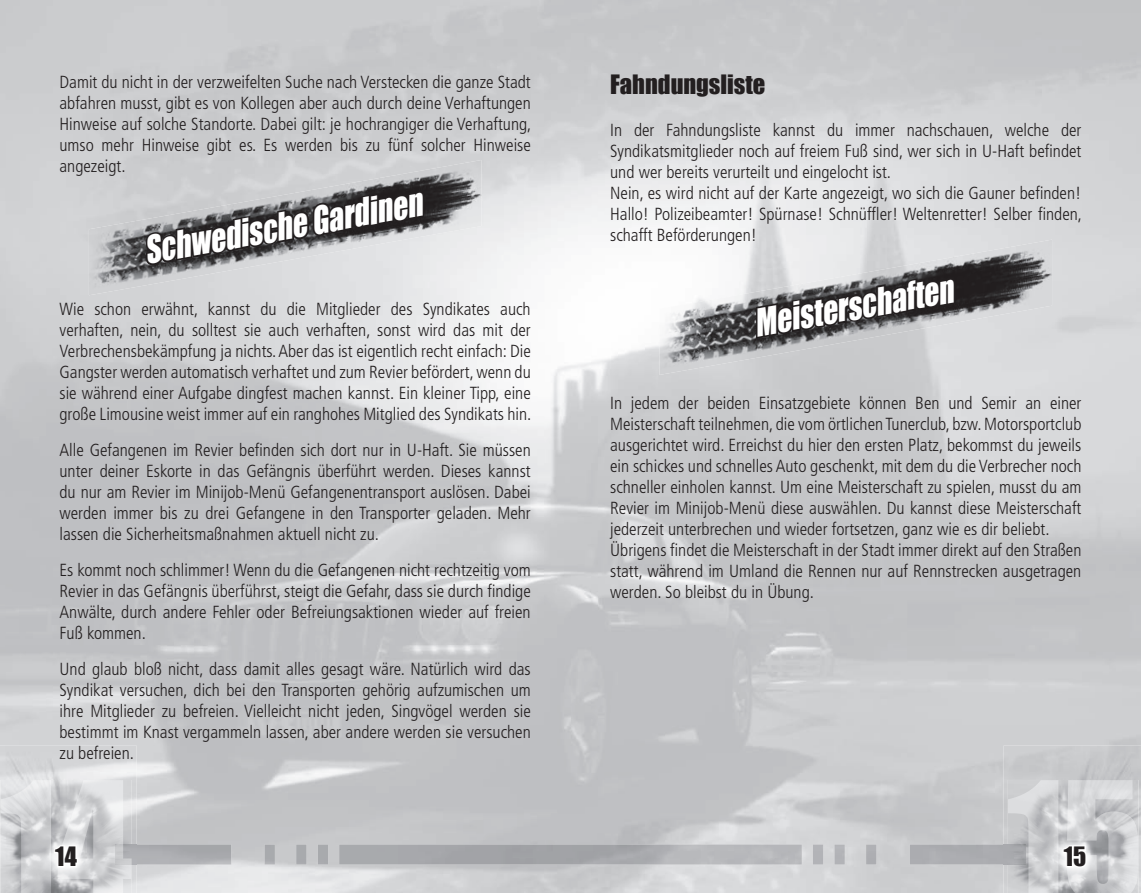
<style>
.page{position:relative;width:1141px;height:893px;background:#fff}
.page>*{position:absolute;margin:0;border:0;box-sizing:border-box;transform-origin:0 0}
.t1{font:italic 35px "Impact";color:#fff;scale:.85 1}
.t2{font:24.5px "Impact";color:#231f20}
.t3{font:300 condensed 17.5px/21px "Frutiger";color:#231f20;text-align:justify}
</style>
<div class="page">
<img style="left:89px;top:160px;width:393px;height:135px">
<img style="left:659px;top:240px;width:393px;height:135px">
<svg style="left:143px;top:187px;width:283px;height:131px;background:#9e9d9f"></svg>
<svg style="left:754px;top:241px;width:203px;height:112px;background:#929193"></svg>
<img style="left:137px;top:844px;width:867px;height:21px">
<img style="left:0;top:746px;width:137px;height:147px">
<img style="left:1004px;top:746px;width:137px;height:147px">
<img style="left:0;top:780px;width:132px;height:113px">
<img style="left:116px;top:844px;width:16px;height:21px">
<img style="left:1008px;top:780px;width:130px;height:113px">
<img style="left:1008px;top:844px;width:17px;height:21px">
<img style="left:45px;top:837px;width:41px;height:39px">
<svg style="left:53px;top:830px;width:26px;height:39px"></svg>
<img style="left:1054px;top:837px;width:41px;height:39px">
<svg style="left:1061px;top:843px;width:28px;height:50px"></svg>
<p class="t3" style="left:60px;top:71px;width:473px">Damit du nicht in der verzweifelten Suche nach Verstecken die ganze Stadt abfahren musst, gibt es von Kollegen aber auch durch deine Verhaftungen Hinweise auf solche Standorte. Dabei gilt: je hochrangiger die Verhaftung, umso mehr Hinweise gibt es. Es werden bis zu fünf solcher Hinweise angezeigt.</p>
<h1 class="t1" style="left:140px;top:224px;width:332px;rotate:-10deg">Schwedische Gardinen</h1>
<p class="t3" style="left:60px;top:299px;width:473px">Wie schon erwähnt, kannst du die Mitglieder des Syndikates auch verhaften, nein, du solltest sie auch verhaften, sonst wird das mit der Verbrechensbekämpfung ja nichts. Aber das ist eigentlich recht einfach: Die Gangster werden automatisch verhaftet und zum Revier befördert, wenn du sie während einer Aufgabe dingfest machen kannst. Ein kleiner Tipp, eine große Limousine weist immer auf ein ranghohes Mitglied des Syndikats hin.</p>
<p class="t3" style="left:60px;top:440px;width:473px">Alle Gefangenen im Revier befinden sich dort nur in U-Haft. Sie müssen unter deiner Eskorte in das Gefängnis überführt werden. Dieses kannst du nur am Revier im Minijob-Menü Gefangenentransport auslösen. Dabei werden immer bis zu drei Gefangene in den Transporter geladen. Mehr lassen die Sicherheitsmaßnahmen aktuell nicht zu.</p>
<p class="t3" style="left:60px;top:560px;width:473px">Es kommt noch schlimmer! Wenn du die Gefangenen nicht rechtzeitig vom Revier in das Gefängnis überführst, steigt die Gefahr, dass sie durch findige Anwälte, durch andere Fehler oder Befreiungsaktionen wieder auf freien Fuß kommen.</p>
<p class="t3" style="left:60px;top:658px;width:473px">Und glaub bloß nicht, dass damit alles gesagt wäre. Natürlich wird das Syndikat versuchen, dich bei den Transporten gehörig aufzumischen um ihre Mitglieder zu befreien. Vielleicht nicht jeden, Singvögel werden sie bestimmt im Knast vergammeln lassen, aber andere werden sie versuchen zu befreien.</p>
<h2 class="t2" style="left:610px;top:65px;width:157px">Fahndungsliste</h2>
<p class="t3" style="left:610px;top:119px;width:473px;text-align:left">In der Fahndungsliste kannst du immer nachschauen, welche der Syndikatsmitglieder noch auf freiem Fuß sind, wer sich in U-Haft befindet und wer bereits verurteilt und eingelocht ist.<br>Nein, es wird nicht auf der Karte angezeigt, wo sich die Gauner befinden!<br>Hallo! Polizeibeamter! Spürnase! Schnüffler! Weltenretter! Selber finden, schafft Beförderungen!</p>
<h1 class="t1" style="left:749px;top:297px;width:238px;rotate:-10deg">Meisterschaften</h1>
<p class="t3" style="left:610px;top:392px;width:473px;text-align:left">In jedem der beiden Einsatzgebiete können Ben und Semir an einer Meisterschaft teilnehmen, die vom örtlichen Tunerclub, bzw. Motorsportclub ausgerichtet wird. Erreichst du hier den ersten Platz, bekommst du jeweils ein schickes und schnelles Auto geschenkt, mit dem du die Verbrecher noch schneller einholen kannst. Um eine Meisterschaft zu spielen, musst du am Revier im Minijob-Menü diese auswählen. Du kannst diese Meisterschaft jederzeit unterbrechen und wieder fortsetzen, ganz wie es dir beliebt.<br>Übrigens findet die Meisterschaft in der Stadt immer direkt auf den Straßen statt, während im Umland die Rennen nur auf Rennstrecken ausgetragen werden. So bleibst du in Übung.</p>
<h2 class="t2" style="left:55px;top:837px;width:23px">14</h2>
<h2 class="t2" style="left:1064px;top:837px;width:24px">15</h2>
</div>
